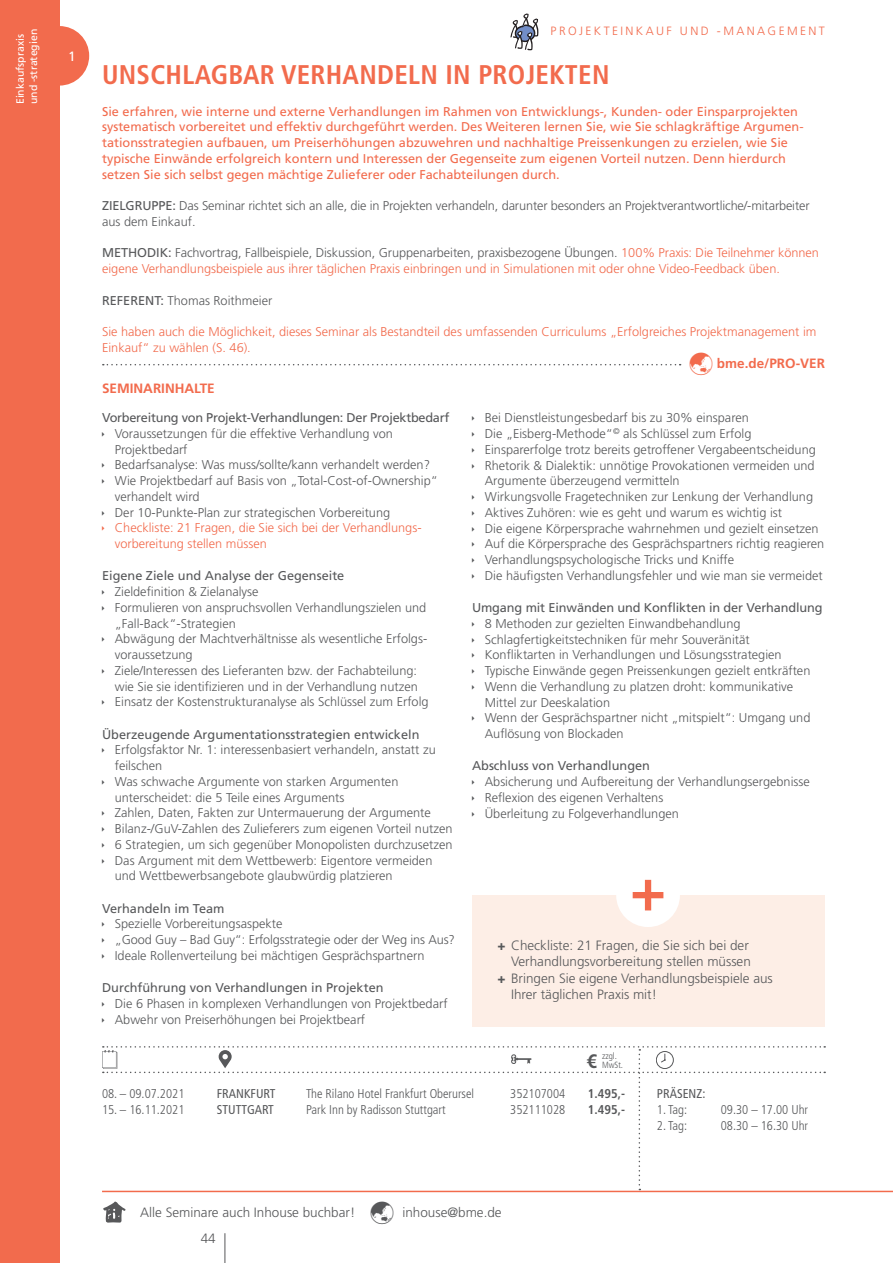
<style>
.page{position:relative;width:893px;height:1263px;background:#fff}
.page>*{position:absolute;margin:0;border:0;box-sizing:border-box;transform-origin:0 0}
.t1{font:700 condensed 27px "Frutiger LT Std";letter-spacing:.01em;color:#f26b4d}
.t2{font:700 condensed 19.5px "Frutiger LT Std";color:#57585a}
.t3{font:300 13.5px "Frutiger LT Std";color:#57585a}
.t4{font:700 13.5px "Frutiger LT Std";color:#f26b4d}
.t5{font:13.5px "Frutiger LT Std";color:#fff}
.t6{font:300 12.75px/15.8px "Frutiger LT Std";color:#57585a}
.t7{font:12.75px/15.8px "Frutiger LT Std";color:#f26b4d}
.t8{font:300 12.75px/15.8px "Frutiger LT Std";color:#f26b4d}
.t9{font:12.75px "Frutiger LT Std";color:#57585a}
.t10{font:300 condensed 12.75px "Frutiger LT Std";color:#57585a}
.t11{font:12.75px "Frutiger LT Std";letter-spacing:-.02em;color:#57585a}
.t12{font:condensed 12.75px "Frutiger LT Std";color:#57585a}
.t13{font:700 condensed 12.75px "Frutiger LT Std";color:#57585a}
.t14{font:300 12px "Frutiger LT Std";letter-spacing:.2em;color:#f26b4d}
.t15{font:10.5px/13.5px "Frutiger LT Std";color:#fff}
.t16{font:300 condensed 9px/9px "Frutiger LT Std";color:#57585a}
.s1{font-weight:400}
.s2{font-weight:400;color:#57585a}
.s3{color:#57585a}
.s4{font-weight:900}
</style>
<div class="page">
<hr style="left:102px;top:1191px;width:791px;height:1px;background:#f26b4d">
<svg style="left:103px;top:1201px;width:22px;height:21px"></svg>
<hr style="left:224px;top:1233px;width:1px;height:30px;background:#57585a">
<div style="left:30px;top:26px;width:59px;height:60px;background:#f26b4d;border-radius:50%"></div>
<div style="left:0;top:0;width:60px;height:1263px;background:#f26b4d"></div>
<svg style="left:102px;top:1046px;width:723px;height:144px"></svg>
<svg style="left:510px;top:13px;width:28px;height:37px"></svg>
<svg style="left:103px;top:364px;width:578px;height:1px"></svg>
<div style="left:472px;top:895px;width:353px;height:132px;background:#fdeee6"></div>
<div style="left:616px;top:863px;width:64px;height:64px;background:#fff;border-radius:50%"></div>
<svg style="left:633px;top:880px;width:30px;height:30px"></svg>
<p class="t15" style="left:13px;top:104px;width:77px;rotate:-90deg">Einkaufspraxis und -strategien</p>
<p class="t5" style="left:68px;top:49px;width:9px">1</p>
<p class="t14" style="left:551px;top:24px;width:276px">PROJEKTEINKAUF UND -MANAGEMENT</p>
<h1 class="t1" style="left:102px;top:59px;width:509px">UNSCHLAGBAR VERHANDELN IN PROJEKTEN</h1>
<p class="t7" style="left:102px;top:103px;width:702px">Sie erfahren, wie interne und externe Verhandlungen im Rahmen von Entwicklungs-, Kunden- oder Einsparprojekten systematisch vorbereitet und effektiv durchgeführt werden. Des Weiteren lernen Sie, wie Sie schlagkräftige Argumen&shy;tationsstrategien aufbauen, um Preiserhöhungen abzuwehren und nachhaltige Preissenkungen zu erzielen, wie Sie typische Einwände erfolgreich kontern und Interessen der Gegenseite zum eigenen Vorteil nutzen. Denn hierdurch setzen Sie sich selbst gegen mächtige Zulieferer oder Fachabteilungen durch.</p>
<p class="t6" style="left:102px;top:198px;width:709px"><span class="s1">ZIELGRUPPE:</span> Das Seminar richtet sich an alle, die in Projekten verhandeln, darunter besonders an Projektverantwortliche/-mitarbeiter aus dem Einkauf.</p>
<p class="t8" style="left:102px;top:245px;width:718px"><span class="s2">METHODIK:</span> <span class="s3">Fachvortrag, Fallbeispiele, Diskussion, Gruppenarbeiten, praxisbezogene Übungen.</span> 100% Praxis: Die Teilnehmer können eigene Verhandlungsbeispiele aus ihrer täglichen Praxis einbringen und in Simulationen mit oder ohne Video-Feedback üben.</p>
<p class="t6" style="left:102px;top:292px;width:172px"><span class="s1">REFERENT:</span> Thomas Roithmeier</p>
<p class="t8" style="left:102px;top:324px;width:716px">Sie haben auch die Möglichkeit, dieses Seminar als Bestandteil des umfassenden Curriculums „Erfolgreiches Projektmanagement im<br>Einkauf“ zu wählen (S. 46).</p>
<p class="t4" style="left:717px;top:355px;width:110px">bme.de/PRO-VER</p>
<p class="t4" style="left:102px;top:380px;width:114px">SEMINARINHALTE</p>
<p class="t11" style="left:102px;top:410px;width:349px">Vorbereitung von Projekt-Verhandlungen: Der Projektbedarf</p>
<p class="t6" style="left:115px;top:426px;width:325px">Voraussetzungen für die effektive Verhandlung von Projektbedarf<br>Bedarfsanalyse: Was muss/sollte/kann verhandelt werden?<br>Wie Projektbedarf auf Basis von „Total-Cost-of-Ownership“ verhandelt wird<br>Der 10-Punkte-Plan zur strategischen Vorbereitung</p>
<p class="t8" style="left:115px;top:520px;width:307px">Checkliste: 21 Fragen, die Sie sich bei der Verhandlungs&shy;vorbereitung stellen müssen</p>
<p class="t9" style="left:102px;top:568px;width:244px">Eigene Ziele und Analyse der Gegenseite</p>
<p class="t6" style="left:115px;top:584px;width:315px">Zieldefinition &amp; Zielanalyse<br>Formulieren von anspruchsvollen Verhandlungszielen und „Fall-Back“-Strategien<br>Abwägung der Machtverhältnisse als wesentliche Erfolgs&shy;voraussetzung<br>Ziele/Interessen des Lieferanten bzw. der Fachabteilung: wie Sie sie identifizieren und in der Verhandlung nutzen Einsatz der Kostenstrukturanalyse als Schlüssel zum Erfolg</p>
<p class="t9" style="left:102px;top:727px;width:319px">Überzeugende Argumentationsstrategien entwickeln</p>
<p class="t6" style="left:115px;top:742px;width:339px">Erfolgsfaktor Nr. 1: interessenbasiert verhandeln, anstatt zu feilschen<br>Was schwache Argumente von starken Argumenten unterscheidet: die 5 Teile eines Arguments<br>Zahlen, Daten, Fakten zur Untermauerung der Argumente Bilanz-/GuV-Zahlen des Zulieferers zum eigenen Vorteil nutzen 6 Strategien, um sich gegenüber Monopolisten durchzusetzen Das Argument mit dem Wettbewerb: Eigentore vermeiden und Wettbewerbsangebote glaubwürdig platzieren</p>
<p class="t9" style="left:102px;top:900px;width:124px">Verhandeln im Team</p>
<p class="t6" style="left:115px;top:916px;width:342px">Spezielle Vorbereitungsaspekte<br>„Good Guy – Bad Guy“: Erfolgsstrategie oder der Weg ins Aus?<br>Ideale Rollenverteilung bei mächtigen Gesprächspartnern</p>
<p class="t9" style="left:102px;top:980px;width:283px">Durchführung von Verhandlungen in Projekten</p>
<p class="t6" style="left:115px;top:996px;width:334px">Die 6 Phasen in komplexen Verhandlungen von Projektbedarf<br>Abwehr von Preiserhöhungen bei Projektbearf</p>
<p class="t6" style="left:485px;top:410px;width:341px">Bei Dienstleistungesbedarf bis zu 30% einsparen<br>Die „Eisberg-Methode“<sup>©</sup> als Schlüssel zum Erfolg Einsparerfolge trotz bereits getroffener Vergabeentscheidung Rhetorik &amp; Dialektik: unnötige Provokationen vermeiden und Argumente überzeugend vermitteln<br>Wirkungsvolle Fragetechniken zur Lenkung der Verhandlung Aktives Zuhören: wie es geht und warum es wichtig ist<br>Die eigene Körpersprache wahrnehmen und gezielt einsetzen Auf die Körpersprache des Gesprächspartners richtig reagieren Verhandlungspsychologische Tricks und Kniffe<br>Die häufigsten Verhandlungsfehler und wie man sie vermeidet</p>
<p class="t9" style="left:472px;top:600px;width:352px">Umgang mit Einwänden und Konflikten in der Verhandlung</p>
<p class="t6" style="left:485px;top:616px;width:327px">8 Methoden zur gezielten Einwandbehandlung Schlagfertigkeitstechniken für mehr Souveränität Konfliktarten in Verhandlungen und Lösungsstrategien Typische Einwände gegen Preissenkungen gezielt entkräften Wenn die Verhandlung zu platzen droht: kommunikative Mittel zur Deeskalation<br>Wenn der Gesprächspartner nicht „mitspielt“: Umgang und Auflösung von Blockaden</p>
<p class="t9" style="left:472px;top:758px;width:180px">Abschluss von Verhandlungen</p>
<p class="t6" style="left:485px;top:774px;width:327px">Absicherung und Aufbereitung der Verhandlungsergebnisse<br>Reflexion des eigenen Verhaltens<br>Überleitung zu Folgeverhandlungen</p>
<p class="t3" style="left:497px;top:938px;width:253px"><span class="s4">+</span> Checkliste: 21 Fragen, die Sie sich bei der</p>
<p class="t3" style="left:511px;top:954px;width:241px">Verhandlungsvorbereitung stellen müssen</p>
<p class="t3" style="left:497px;top:971px;width:277px"><span class="s4">+</span> Bringen Sie eigene Verhandlungsbeispiele aus</p>
<p class="t3" style="left:511px;top:987px;width:147px">Ihrer täglichen Praxis mit!</p>
<h2 class="t2" style="left:587px;top:1049px;width:12px">€</h2>
<p class="t16" style="left:602px;top:1051px;width:22px">zzgl.<br>MwSt.</p>
<p class="t10" style="left:102px;top:1086px;width:84px">08. – 09.07.2021</p>
<p class="t12" style="left:217px;top:1086px;width:60px">FRANKFURT</p>
<p class="t10" style="left:306px;top:1086px;width:169px">The Rilano Hotel Frankfurt Oberursel</p>
<p class="t10" style="left:510px;top:1086px;width:57px">352107004</p>
<p class="t13" style="left:588px;top:1086px;width:39px">1.495,-</p>
<p class="t10" style="left:102px;top:1102px;width:84px">15. – 16.11.2021</p>
<p class="t12" style="left:217px;top:1102px;width:59px">STUTTGART</p>
<p class="t10" style="left:306px;top:1102px;width:141px">Park Inn by Radisson Stuttgart</p>
<p class="t10" style="left:510px;top:1102px;width:57px">352111028</p>
<p class="t13" style="left:588px;top:1102px;width:39px">1.495,-</p>
<p class="t12" style="left:657px;top:1086px;width:50px">PRÄSENZ:</p>
<p class="t10" style="left:657px;top:1102px;width:32px">1. Tag:</p>
<p class="t10" style="left:721px;top:1102px;width:89px">09.30 – 17.00 Uhr</p>
<p class="t10" style="left:657px;top:1118px;width:32px">2. Tag:</p>
<p class="t10" style="left:721px;top:1118px;width:89px">08.30 – 16.30 Uhr</p>
<p class="t3" style="left:140px;top:1204px;width:217px">Alle Seminare auch Inhouse buchbar!</p>
<p class="t3" style="left:402px;top:1204px;width:101px">inhouse@bme.de</p>
<p class="t3" style="left:201px;top:1231px;width:17px">44</p>
</div>
